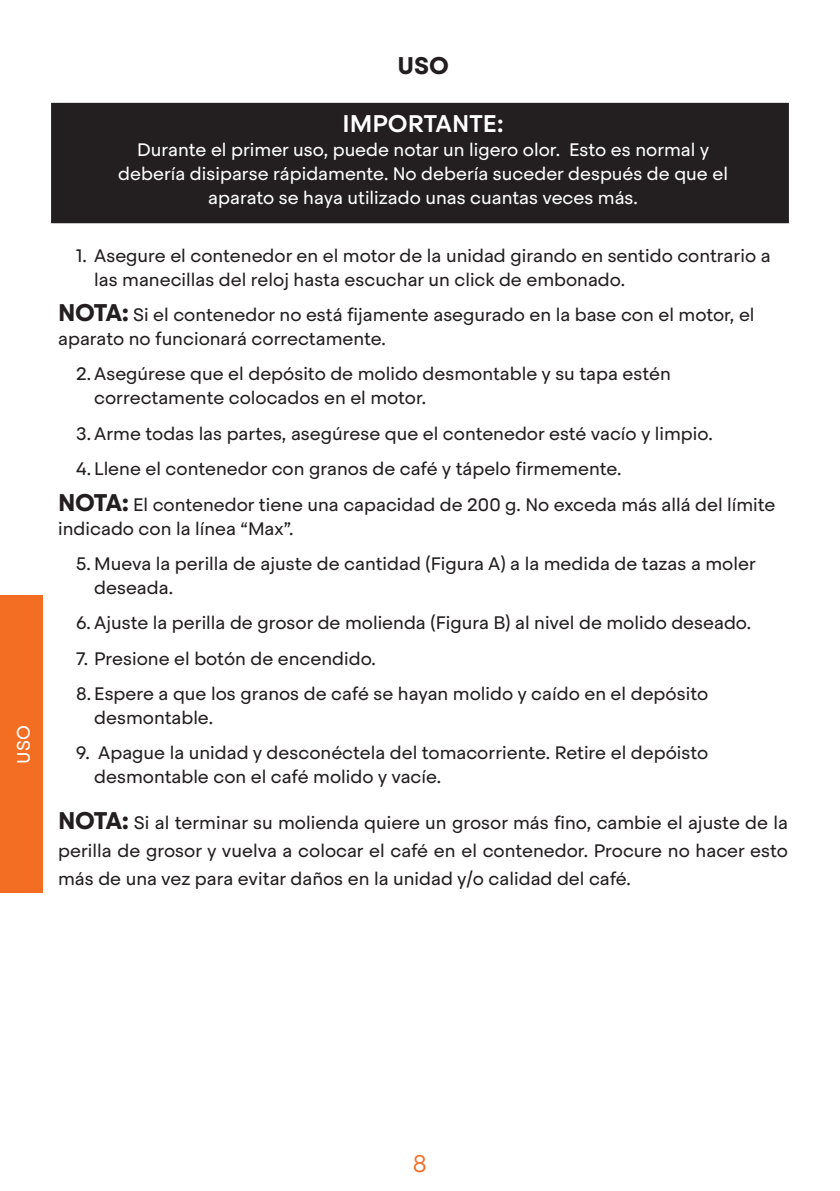
<style>
.page{position:relative;width:840px;height:1191px;background:#fff}
.page>*{position:absolute;margin:0;border:0;box-sizing:border-box;transform-origin:0 0}
.t1{font:500 24px "Steradian";color:#fff}
.t2{font:700 24px "Steradian";color:#231f20}
.t3{font:300 24px "Steradian";color:#f36e23}
.t4{font:18px/24px "Steradian";color:#231f20}
.t5{font:18px/24px "Steradian";color:#fff;text-align:center}
.s1{font-weight:700;font-size:24px}
</style>
<div class="page">
<div style="left:52px;top:104px;width:735px;height:118px;background:#231f20"></div>
<div style="left:51px;top:103px;width:737px;height:120px;border:2px solid #231f20"></div>
<div style="left:0;top:595px;width:42px;height:298px;background:#f36e23"></div>
<p class="t5" style="left:11px;top:763px;width:40px;rotate:-90deg">USO</p>
<h1 class="t2" style="left:397px;top:50px;width:53px">USO</h1>
<h1 class="t1" style="left:342px;top:108px;width:162px">IMPORTANTE:</h1>
<p class="t5" style="left:118px;top:137px;width:611px">Durante el primer uso, puede notar un ligero olor. Esto es normal y debería disiparse rápidamente. No debería suceder después de que el aparato se haya utilizado unas cuantas veces más.</p>
<p class="t4" style="left:94px;top:243px;width:677px;text-indent:-18px">1. Asegure el contenedor en el motor de la unidad girando en sentido contrario a las manecillas del reloj hasta escuchar un click de embonado.</p>
<p class="t4" style="left:58px;top:303px;width:697px"><span class="s1">NOTA:</span> Si el contenedor no está fijamente asegurado en la base con el motor, el aparato no funcionará correctamente.</p>
<p class="t4" style="left:94px;top:362px;width:577px;text-indent:-18px">2. Asegúrese que el depósito de molido desmontable y su tapa estén correctamente colocados en el motor.</p>
<p class="t4" style="left:76px;top:421px;width:637px">3. Arme todas las partes, asegúrese que el contenedor esté vacío y limpio.</p>
<p class="t4" style="left:58px;top:451px;width:718px;line-height:35.4px;text-indent:18px">4. Llene el contenedor con granos de café y tápelo firmemente.<br><span class="s1">NOTA:</span> El contenedor tiene una capacidad de 200 g. No exceda más allá del límite</p>
<p class="t4" style="left:58px;top:516px;width:237px">indicado con la línea “Max”.</p>
<p class="t4" style="left:94px;top:551px;width:662px;text-indent:-18px">5. Mueva la perilla de ajuste de cantidad (Figura A) a la medida de tazas a moler deseada.</p>
<p class="t4" style="left:76px;top:611px;width:676px">6. Ajuste la perilla de grosor de molienda (Figura B) al nivel de molido deseado.</p>
<p class="t4" style="left:76px;top:646px;width:301px">7. Presione el botón de encendido.</p>
<p class="t4" style="left:94px;top:681px;width:615px;text-indent:-18px">8. Espere a que los granos de café se hayan molido y caído en el depósito desmontable.</p>
<p class="t4" style="left:94px;top:741px;width:615px;text-indent:-18px">9. Apague la unidad y desconéctela del tomacorriente. Retire el depóisto desmontable con el café molido y vacíe.</p>
<p class="t4" style="left:58px;top:808px;width:731px;line-height:28px;text-align:justify"><span class="s1">NOTA:</span> Si al terminar su molienda quiere un grosor más fino, cambie el ajuste de la perilla de grosor y vuelva a colocar el café en el contenedor. Procure no hacer esto más de una vez para evitar daños en la unidad y/o calidad del café.</p>
<h1 class="t3" style="left:412px;top:1149px;width:16px">8</h1>
</div>
